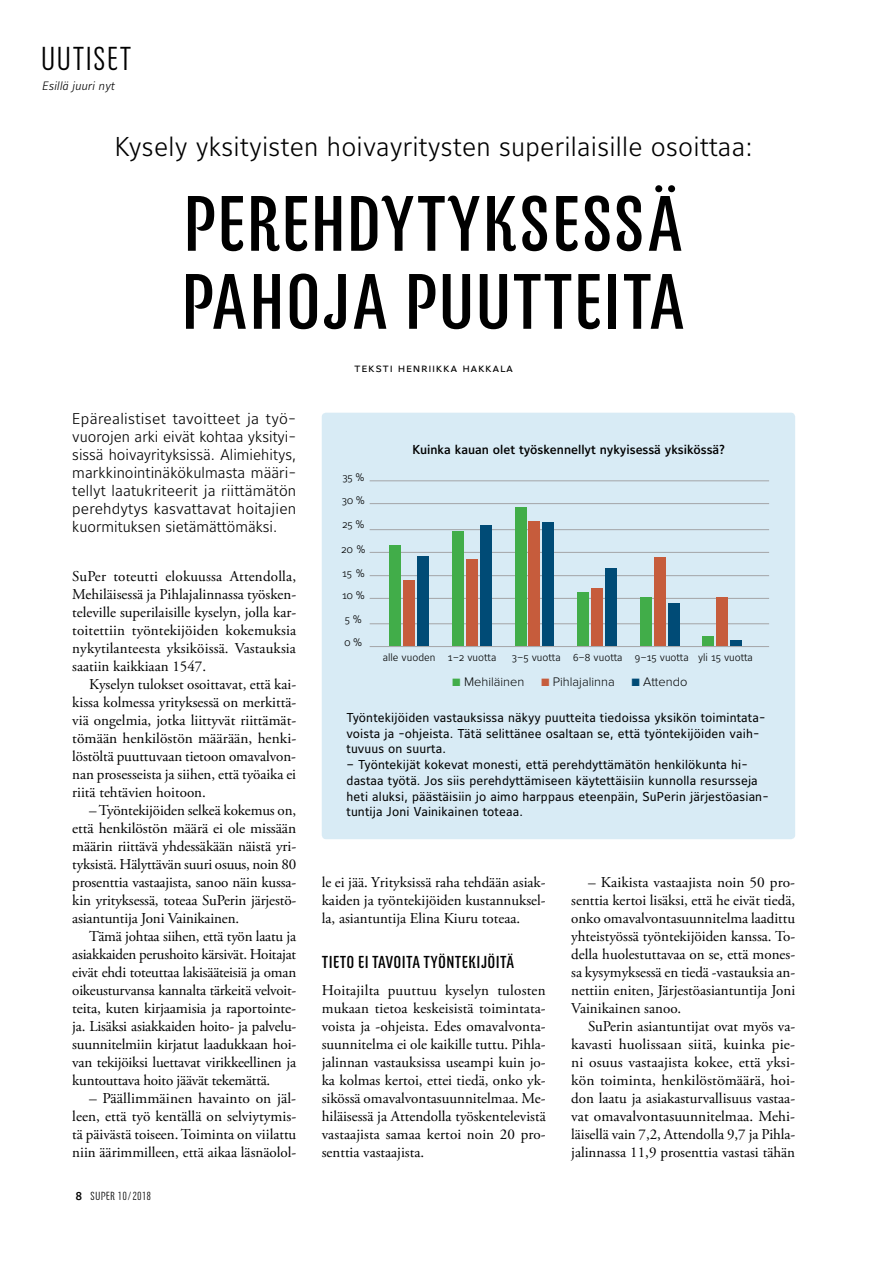
<style>
.page{position:relative;width:893px;height:1263px;background:#fff}
.page>*{position:absolute;margin:0;border:0;box-sizing:border-box;transform-origin:0 0}
.t1{font:78px/78px "Kurry Pro";letter-spacing:.015em;color:#000}
.t2{font:300 33px "Kurry Pro";letter-spacing:.015em;color:#000}
.t3{font:300 27px "Maurea";letter-spacing:.01em;color:#000}
.t4{font:17.25px "Kurry Pro";letter-spacing:.025em;color:#000}
.t5{font:15.45px/18px "Maurea Light Lf";color:#000;text-align:justify}
.t6{font:15px/18px "Adobe Garamond Pro";color:#000;text-align:justify}
.t7{font:500 12.9px "Maurea";color:#000}
.t8{font:300 12.9px "Proxima Nova";color:#000}
.t9{font:12.75px/15.8px "Maurea";letter-spacing:.01em;color:#000}
.t10{font:12px "Maurea Regular Caps Lf";letter-spacing:.05em;color:#000}
.t11{font:italic 300 12px "Maurea";letter-spacing:.01em;color:#000}
.t12{font:300 11.7px "Kurry Pro";letter-spacing:.01em;color:#000}
.t13{font:300 10.65px/22px "Maurea";color:#000}
.s1{font-family:"Maurea Medium Caps Lf";font-weight:400;font-size:12px}
.s2{color:#41ad49}
.s3{color:#c65c3c}
.s4{color:#004b76}
</style>
<div class="page">
<div style="left:322px;top:413px;width:473px;height:426px;background:#d8ebf5;border-radius:4px"></div>
<hr style="left:370px;top:480px;width:399px;height:1px;background:#a7a9ac">
<hr style="left:370px;top:503px;width:399px;height:1px;background:#a7a9ac">
<hr style="left:370px;top:575px;width:399px;height:1px;background:#a7a9ac">
<hr style="left:370px;top:598px;width:399px;height:1px;background:#a7a9ac">
<hr style="left:370px;top:529px;width:399px;height:1px;background:#a7a9ac">
<hr style="left:370px;top:552px;width:399px;height:1px;background:#a7a9ac">
<hr style="left:370px;top:623px;width:399px;height:1px;background:#a7a9ac">
<div style="left:390px;top:545px;width:11px;height:102px;background:#41ad49"></div>
<div style="left:404px;top:580px;width:11px;height:67px;background:#c65c3c"></div>
<div style="left:418px;top:556px;width:11px;height:90px;background:#004b76"></div>
<div style="left:703px;top:636px;width:11px;height:10px;background:#41ad49"></div>
<div style="left:717px;top:598px;width:11px;height:49px;background:#c65c3c"></div>
<div style="left:731px;top:640px;width:11px;height:7px;background:#004b76"></div>
<div style="left:641px;top:597px;width:11px;height:49px;background:#41ad49"></div>
<div style="left:654px;top:557px;width:12px;height:90px;background:#c65c3c"></div>
<div style="left:668px;top:603px;width:11px;height:44px;background:#004b76"></div>
<div style="left:577px;top:592px;width:11px;height:55px;background:#41ad49"></div>
<div style="left:591px;top:589px;width:11px;height:57px;background:#c65c3c"></div>
<div style="left:605px;top:568px;width:11px;height:78px;background:#004b76"></div>
<div style="left:515px;top:507px;width:11px;height:139px;background:#41ad49"></div>
<div style="left:529px;top:521px;width:11px;height:125px;background:#c65c3c"></div>
<div style="left:543px;top:523px;width:11px;height:124px;background:#004b76"></div>
<div style="left:453px;top:531px;width:11px;height:116px;background:#41ad49"></div>
<div style="left:467px;top:559px;width:11px;height:88px;background:#c65c3c"></div>
<div style="left:480px;top:525px;width:11px;height:121px;background:#004b76"></div>
<hr style="left:370px;top:646px;width:399px;height:1px;background:#a7a9ac">
<h2 class="t2" style="left:41px;top:34px;width:93px">UUTISET</h2>
<p class="t11" style="left:42px;top:79px;width:74px">Esillä juuri nyt</p>
<h3 class="t3" style="left:115px;top:132px;width:639px">Kysely yksityisten hoivayritysten superilaisille osoittaa:</h3>
<h1 class="t1" style="left:182px;top:185px;width:506px">PEREHDYTYKSESSÄ<br>PAHOJA PUUTTEITA</h1>
<p class="t10" style="left:354px;top:361px;width:160px">teksti henriikka hakkala</p>
<p class="t5" style="left:72px;top:411px;width:225px">Epärealistiset tavoitteet ja työ&shy;vuorojen arki eivät kohtaa yksityi&shy;sissä hoivayrityksissä. Alimiehitys, markkinointinäkökulmasta määri&shy;tellyt laatukriteerit ja riittämätön perehdytys kasvattavat hoitajien kuormituksen sietämättömäksi.</p>
<p class="t6" style="left:72px;top:567px;width:226px">SuPer toteutti elokuussa Attendolla, Mehiläisessä ja Pihlajalinnassa työsken&shy;televille superilaisille kyselyn, jolla kar&shy;toitettiin työntekijöiden kokemuksia nykytilanteesta yksiköissä. Vastauksia saatiin kaikkiaan 1547.</p>
<p class="t6" style="left:72px;top:675px;width:225px;text-indent:17px">Kyselyn tulokset osoittavat, että kai&shy;kissa kolmessa yrityksessä on merkittä&shy;viä ongelmia, jotka liittyvät riittämät&shy;tömään henkilöstön määrään, henki&shy;löstöltä puuttuvaan tietoon omavalvon&shy;nan prosesseista ja siihen, että työaika ei riitä tehtävien hoitoon.</p>
<p class="t6" style="left:72px;top:801px;width:225px;text-indent:17px">– Työntekijöiden selkeä kokemus on, että henkilöstön määrä ei ole missään määrin riittävä yhdessäkään näistä yri&shy;tyksistä. Hälyttävän suuri osuus, noin 80 prosenttia vastaajista, sanoo näin kussa&shy;kin yrityksessä, toteaa SuPerin järjestö&shy;asiantuntija Joni Vainikainen.</p>
<p class="t6" style="left:72px;top:927px;width:225px;text-indent:17px">Tämä johtaa siihen, että työn laatu ja asiakkaiden perushoito kärsivät. Hoitajat eivät ehdi toteuttaa lakisääteisiä ja oman oikeusturvansa kannalta tärkeitä velvoit&shy;teita, kuten kirjaamisia ja raportointe&shy;ja. Lisäksi asiakkaiden hoito- ja palvelu&shy;suunnitelmiin kirjatut laadukkaan hoi&shy;van tekijöiksi luettavat virikkeellinen ja kuntouttava hoito jäävät tekemättä.</p>
<p class="t6" style="left:72px;top:1089px;width:226px;text-indent:17px">– Päällimmäinen havainto on jäl&shy;leen, että työ kentällä on selviytymis&shy;tä päivästä toiseen. Toiminta on viilattu niin äärimmilleen, että aikaa läsnäolol-</p>
<p class="t12" style="left:76px;top:1188px;width:77px"><span class="s1">8</span> SUPER 10/2018</p>
<p class="t13" style="left:342px;top:466px;width:23px">35 %</p>
<p class="t13" style="left:342px;top:514px;width:23px">25 %</p>
<p class="t13" style="left:342px;top:539px;width:25px">20 %</p>
<p class="t13" style="left:342px;top:563px;width:24px">15 %<br>10 %</p>
<p class="t13" style="left:345px;top:609px;width:18px">5 %</p>
<p class="t13" style="left:345px;top:632px;width:19px">0 %</p>
<p class="t13" style="left:342px;top:490px;width:24px">30 %</p>
<p class="t7" style="left:412px;top:442px;width:314px">Kuinka kauan olet työskennellyt nykyisessä yksikössä?</p>
<p class="t13" style="left:383px;top:646px;width:115px">alle vuoden 1–2 vuotta</p>
<p class="t13" style="left:512px;top:646px;width:243px">3–5 vuotta 6–8 vuotta 9–15 vuotta yli 15 vuotta</p>
<p class="t8" style="left:452px;top:675px;width:74px"><span class="s2">■</span> Mehiläinen</p>
<p class="t8" style="left:541px;top:675px;width:75px"><span class="s3">■</span> Pihlajalinna</p>
<p class="t8" style="left:631px;top:675px;width:57px"><span class="s4">■</span> Attendo</p>
<p class="t9" style="left:347px;top:710px;width:420px">Työntekijöiden vastauksissa näkyy puutteita tiedoissa yksikön toimintata&shy;voista ja -ohjeista. Tätä selittänee osaltaan se, että työntekijöiden vaih&shy;tuvuus on suurta.</p>
<p class="t9" style="left:347px;top:758px;width:424px">– Työntekijät kokevat monesti, että perehdyttämätön henkilökunta hi&shy;dastaa työtä. Jos siis perehdyttämiseen käytettäisiin kunnolla resursseja heti aluksi, päästäisiin jo aimo harppaus eteenpäin, SuPerin järjestöasian&shy;tuntija Joni Vainikainen toteaa.</p>
<p class="t6" style="left:322px;top:873px;width:225px">le ei jää. Yrityksissä raha tehdään asiak&shy;kaiden ja työntekijöiden kustannuksel&shy;la, asiantuntija Elina Kiuru toteaa.</p>
<p class="t4" style="left:322px;top:949px;width:194px">TIETO EI TAVOITA TYÖNTEKIJÖITÄ</p>
<p class="t6" style="left:322px;top:981px;width:225px">Hoitajilta puuttuu kyselyn tulosten mukaan tietoa keskeisistä toimintata&shy;voista ja -ohjeista. Edes omavalvonta&shy;suunnitelma ei ole kaikille tuttu. Pihla&shy;jalinnan vastauksissa useampi kuin jo&shy;ka kolmas kertoi, ettei tiedä, onko yk&shy;sikössä omavalvontasuunnitelmaa. Me&shy;hiläisessä ja Attendolla työskentelevistä vastaajista samaa kertoi noin 20 pro&shy;senttia vastaajista.</p>
<p class="t6" style="left:571px;top:873px;width:225px;text-indent:17px">– Kaikista vastaajista noin 50 pro&shy;senttia kertoi lisäksi, että he eivät tiedä, onko omavalvontasuunnitelma laadittu yhteistyössä työntekijöiden kanssa. To&shy;della huolestuttavaa on se, että mones&shy;sa kysymyksessä en tiedä -vastauksia an&shy;nettiin eniten, Järjestöasiantuntija Joni Vainikainen sanoo.</p>
<p class="t6" style="left:571px;top:1017px;width:226px;text-indent:17px">SuPerin asiantuntijat ovat myös va&shy;kavasti huolissaan siitä, kuinka pie&shy;ni osuus vastaajista kokee, että yksi&shy;kön toiminta, henkilöstömäärä, hoi&shy;don laatu ja asiakasturvallisuus vastaa&shy;vat omavalvontasuunnitelmaa. Mehi&shy;läisellä vain 7,2, Attendolla 9,7 ja Pihla&shy;jalinnassa 11,9 prosenttia vastasi tähän</p>
</div>
